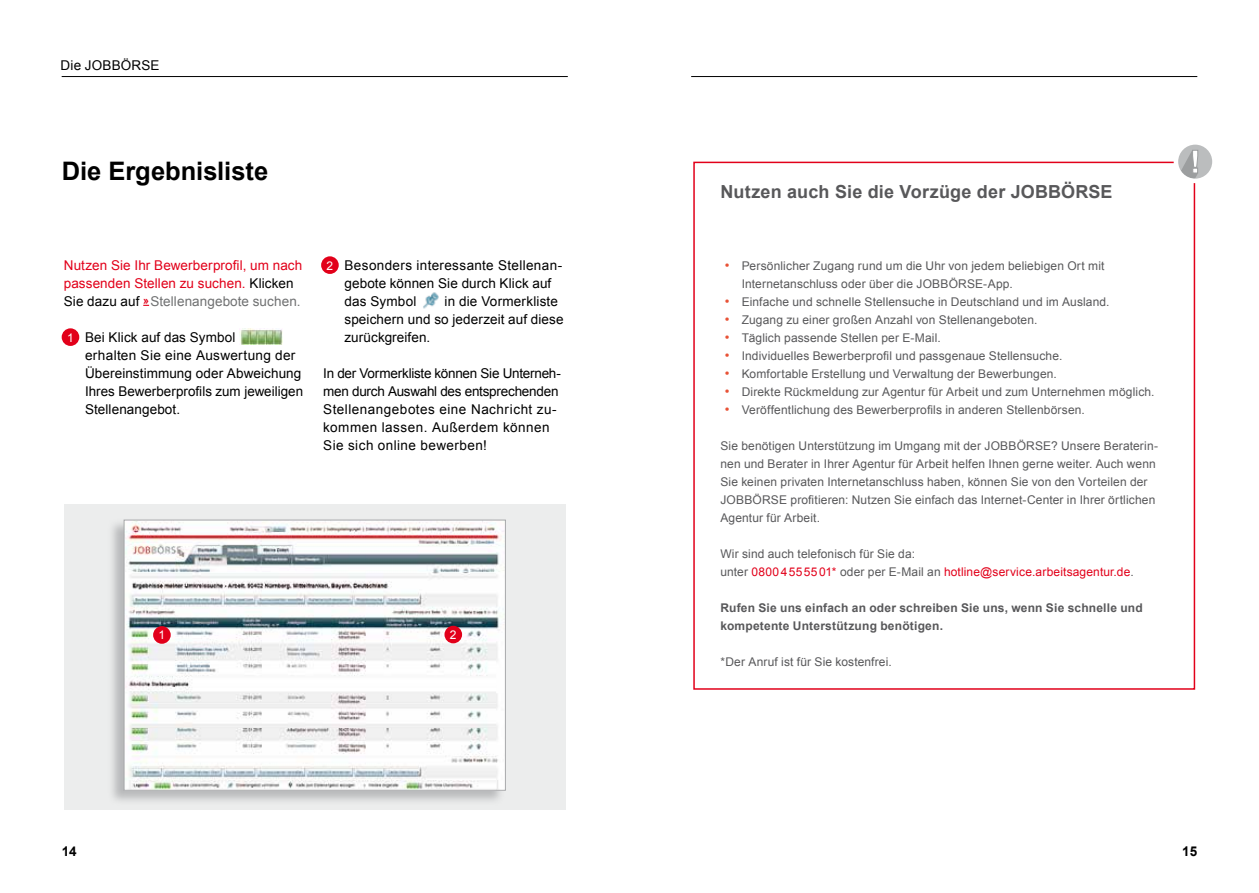
<style>
.page{position:relative;width:1259px;height:893px;background:#fff}
.page>*{position:absolute;margin:0;border:0;box-sizing:border-box;transform-origin:0 0}
.t1{font:700 25.5px "Arial";color:#000}
.t2{font:700 18px "Arial";letter-spacing:.01em;color:#58585a}
.t3{font:13.5px/18px "Arial";letter-spacing:.01em;color:#000}
.t4{font:13.5px/18px "Arial";letter-spacing:.03em;color:#000}
.t5{font:13.5px/18px "Arial";letter-spacing:.005em;color:#e2001a}
.t6{font:700 13.5px "Arial";color:#000}
.t7{font:12px/18px "Arial";letter-spacing:.01em;color:#58585a}
.t8{font:700 12px/18px "Arial";letter-spacing:.015em;color:#58585a}
.t9{font:12px "Arial";color:#fff}
.s1{color:#000}
.s2{font-weight:700;font-size:10.5px}
.s3{color:#707172}
.s4{font-size:13.5px;color:#e85236}
.s5{color:#e2001a}
</style>
<div class="page">
<hr style="left:691px;top:76px;width:506px;height:1px;background:#000">
<hr style="left:62px;top:76px;width:506px;height:1px;background:#000">
<img style="left:239px;top:328px;width:43px;height:16px">
<img style="left:423px;top:292px;width:16px;height:17px">
<div style="left:64px;top:504px;width:502px;height:306px;background:#eceded"></div>
<div style="left:107px;top:518px;width:398px;height:288px;background:#a7a8aa;opacity:.75"></div>
<img style="left:126px;top:522px;width:377px;height:266px">
<div style="left:124px;top:520px;width:381px;height:270px;border:1px solid #a7a8aa"></div>
<div style="left:693px;top:162px;width:502px;height:528px;border:2px solid #e2001a"></div>
<svg style="left:1176px;top:142px;width:38px;height:39px"></svg>
<svg style="left:1178px;top:150px;width:20px;height:28px"></svg>
<div style="left:1173px;top:140px;width:43px;height:43px;border:4px solid #fff;border-radius:50%"></div>
<div style="left:62px;top:328px;width:17px;height:18px;background:#e2001a;border-radius:50%"></div>
<div style="left:321px;top:256px;width:18px;height:18px;background:#e2001a;border-radius:50%"></div>
<div style="left:153px;top:626px;width:18px;height:18px;background:#e2001a;border-radius:50%"></div>
<div style="left:444px;top:626px;width:18px;height:17px;background:#e2001a;border-radius:50%"></div>
<p class="t3" style="left:61px;top:56px;width:100px">Die JOBBÖRSE</p>
<h1 class="t1" style="left:62px;top:154px;width:208px">Die Ergebnisliste</h1>
<p class="t5" style="left:64px;top:256px;width:240px">Nutzen Sie Ihr Bewerberprofil, um nach passenden Stellen zu suchen. <span class="s1">Klicken<br>Sie dazu auf</span> <span class="s2">»</span><span class="s3">Stellenangebote suchen.</span></p>
<p class="t3" style="left:85px;top:328px;width:219px">Bei Klick auf das Symbol<br>erhalten Sie eine Auswertung der<br>Übereinstimmung oder Abweichung<br>Ihres Bewerberprofils zum jeweiligen<br>Stellenangebot.</p>
<p class="t9" style="left:67px;top:329px;width:8px">1</p>
<p class="t3" style="left:344px;top:256px;width:219px">Besonders interessante Stellenan&shy;gebote können Sie durch Klick auf das Symbol</p>
<p class="t9" style="left:326px;top:257px;width:8px">2</p>
<p class="t3" style="left:344px;top:292px;width:220px;text-indent:100px">in die Vormerkliste speichern und so jederzeit auf diese zurückgreifen.</p>
<p class="t4" style="left:323px;top:364px;width:239px">In der Vormerkliste können Sie Unterneh&shy;men durch Auswahl des entsprechenden Stellenangebotes eine Nachricht zu&shy;kommen lassen. Außerdem können Sie sich online bewerben!</p>
<p class="t6" style="left:62px;top:842px;width:17px">14</p>
<p class="t9" style="left:159px;top:627px;width:8px">1</p>
<p class="t9" style="left:450px;top:627px;width:8px">2</p>
<h2 class="t2" style="left:720px;top:180px;width:393px">Nutzen auch Sie die Vorzüge der JOBBÖRSE</h2>
<p class="t7" style="left:741px;top:257px;width:364px;text-indent:-17px"><span class="s4">•</span> Persönlicher Zugang rund um die Uhr von jedem beliebigen Ort mit<br>Internetanschluss oder über die JOBBÖRSE-App.</p>
<p class="t7" style="left:724px;top:293px;width:386px"><span class="s4">•</span> Einfache und schnelle Stellensuche in Deutschland und im Ausland.</p>
<p class="t7" style="left:724px;top:311px;width:314px"><span class="s4">•</span> Zugang zu einer großen Anzahl von Stellenangeboten.</p>
<p class="t7" style="left:724px;top:329px;width:218px"><span class="s4">•</span> Täglich passende Stellen per E-Mail.</p>
<p class="t7" style="left:724px;top:347px;width:339px"><span class="s4">•</span> Individuelles Bewerberprofil und passgenaue Stellensuche.</p>
<p class="t7" style="left:724px;top:365px;width:334px"><span class="s4">•</span> Komfortable Erstellung und Verwaltung der Bewerbungen.</p>
<p class="t7" style="left:724px;top:383px;width:431px"><span class="s4">•</span> Direkte Rückmeldung zur Agentur für Arbeit und zum Unternehmen möglich.</p>
<p class="t7" style="left:724px;top:401px;width:362px"><span class="s4">•</span> Veröffentlichung des Bewerberprofils in anderen Stellenbörsen.</p>
<p class="t7" style="left:720px;top:437px;width:439px">Sie benötigen Unterstützung im Umgang mit der JOBBÖRSE? Unsere Beraterin&shy;nen und Berater in Ihrer Agentur für Arbeit helfen Ihnen gerne weiter. Auch wenn Sie keinen privaten Internetanschluss haben, können Sie von den Vorteilen der JOBBÖRSE profitieren: Nutzen Sie einfach das Internet-Center in Ihrer örtlichen Agentur für Arbeit.</p>
<p class="t7" style="left:720px;top:545px;width:415px">Wir sind auch telefonisch für Sie da:<br>unter <span class="s5">08004555501*</span> oder per E-Mail an <span class="s5">hotline@service.arbeitsagentur.de</span>.</p>
<p class="t8" style="left:720px;top:599px;width:424px">Rufen Sie uns einfach an oder schreiben Sie uns, wenn Sie schnelle und kompetente Unterstützung benötigen.</p>
<p class="t7" style="left:720px;top:653px;width:173px">*Der Anruf ist für Sie kostenfrei.</p>
<p class="t6" style="left:1182px;top:842px;width:17px">15</p>
</div>
